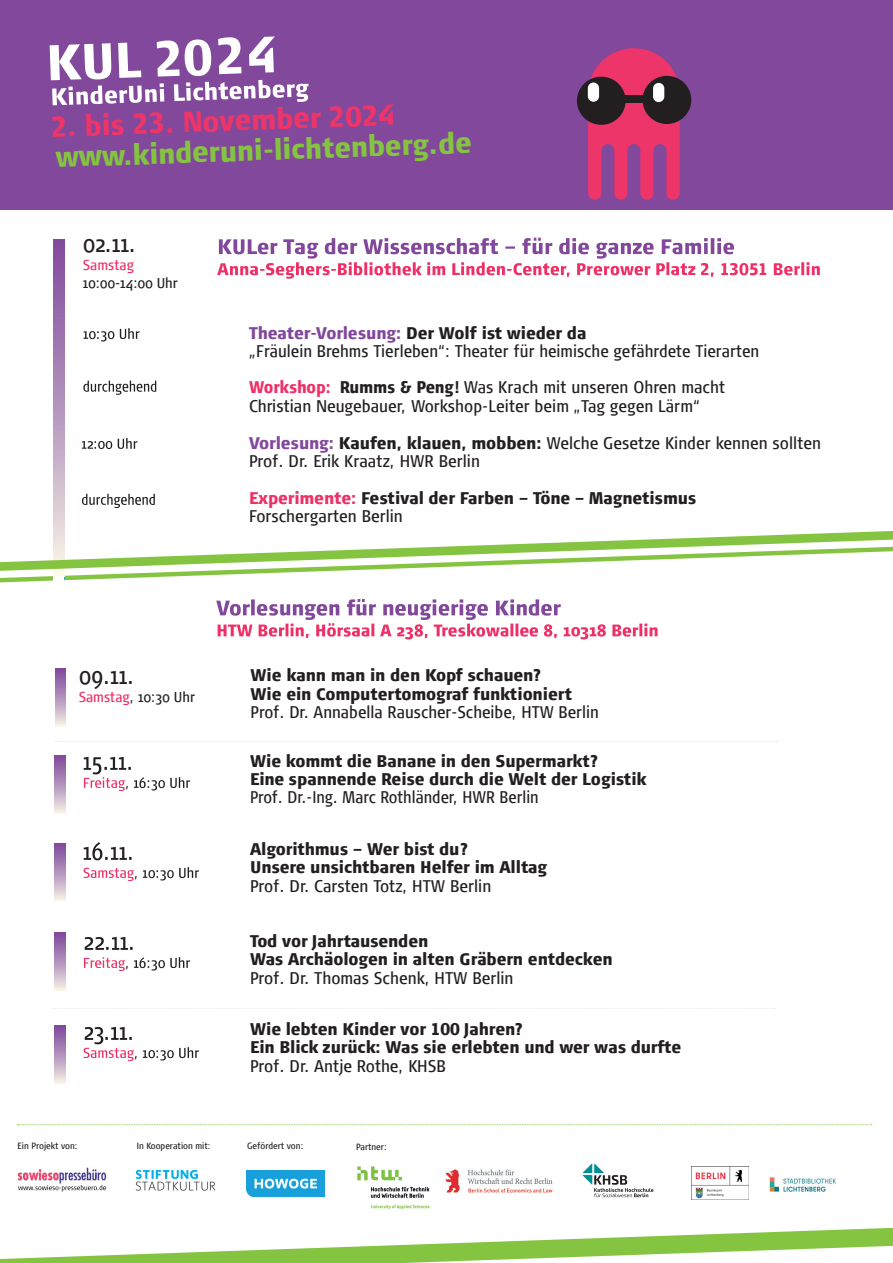
<style>
.page{position:relative;width:893px;height:1263px;background:#fff}
.page>*{position:absolute;margin:0;border:0;box-sizing:border-box;transform-origin:0 0}
.t1{font:900 28.5px "Signa Cond Column";color:#84c440}
.t2{font:900 28.5px "Signa Cond Column";color:#ed356a}
.t3{font:24px "Signa Cond";color:#231f20;scale:.95 1}
.t4{font:16.8px/36.8px "Signa Cond";color:#231f20}
.t5{font:900 16.8px/18.3px "Signa Cond Column";letter-spacing:-.01em;color:#231f20}
.t6{font:16.8px "Signa Cond";color:#231f20;scale:.95 1}
.t7{font:900 16.8px "Signa Cond Column";color:#82489b}
.t8{font:14.25px "Signa Cond";color:#231f20}
.t9{font:14.25px "Signa Cond";color:#ee3067}
.t10{font:9px "Signa Cond";color:#231f20}
.s1{color:#231f20}
.s2{font-weight:900;color:#ee3067}
.s3{font-weight:900}
.s4{font-family:"Signa Cond Column";font-weight:900;color:#82489b}
.s5{font-family:"Signa Cond Column";font-weight:900}
.s6{font-family:"Signa Cond";color:#ee3067}
.s7{color:#ee3067}
</style>
<div class="page">
<div style="left:0;top:0;width:893px;height:209px;background:#82489b"></div>
<svg style="left:17px;top:1124px;width:855px;height:1px"></svg>
<svg style="left:53px;top:1008px;width:722px;height:1px"></svg>
<svg style="left:0;top:1228px;width:893px;height:35px"></svg>
<svg style="left:216px;top:599px;width:441px;height:40px"></svg>
<svg style="left:217px;top:238px;width:603px;height:41px"></svg>
<svg style="left:54px;top:239px;width:10px;height:292px;background:#af8dba"></svg>
<svg style="left:84px;top:1027px;width:115px;height:34px"></svg>
<svg style="left:84px;top:957px;width:106px;height:14px"></svg>
<svg style="left:85px;top:937px;width:48px;height:13px"></svg>
<svg style="left:84px;top:867px;width:115px;height:14px"></svg>
<svg style="left:84px;top:842px;width:48px;height:18px"></svg>
<svg style="left:84px;top:757px;width:106px;height:34px"></svg>
<svg style="left:55px;top:741px;width:722px;height:1px"></svg>
<svg style="left:18px;top:1185px;width:88px;height:7px"></svg>
<img style="left:17px;top:1168px;width:89px;height:16px">
<img style="left:446px;top:1168px;width:106px;height:24px">
<img style="left:357px;top:1166px;width:73px;height:44px">
<img style="left:135px;top:1169px;width:81px;height:22px">
<img style="left:692px;top:1166px;width:56px;height:34px">
<img style="left:246px;top:1170px;width:79px;height:26px">
<svg style="left:588px;top:48px;width:92px;height:152px"></svg>
<div style="left:577px;top:77px;width:49px;height:48px;background:#231f20;border-radius:50%"></div>
<div style="left:642px;top:76px;width:49px;height:48px;background:#231f20;border-radius:50%"></div>
<div style="left:588px;top:83px;width:11px;height:19px;background:#fff;border-radius:6px"></div>
<div style="left:653px;top:83px;width:11px;height:19px;background:#fff;border-radius:6px"></div>
<div style="left:618px;top:95px;width:30px;height:8px;background:#231f20"></div>
<img style="left:769px;top:1177px;width:67px;height:15px">
<svg style="left:0;top:531px;width:893px;height:51px"></svg>
<svg style="left:55px;top:755px;width:10px;height:59px"></svg>
<svg style="left:55px;top:843px;width:10px;height:58px"></svg>
<svg style="left:55px;top:933px;width:10px;height:58px"></svg>
<svg style="left:55px;top:1026px;width:10px;height:58px"></svg>
<svg style="left:82px;top:494px;width:73px;height:14px"></svg>
<svg style="left:583px;top:1163px;width:70px;height:34px"></svg>
<svg style="left:55px;top:669px;width:10px;height:58px"></svg>
<svg style="left:83px;top:381px;width:73px;height:14px"></svg>
<svg style="left:84px;top:328px;width:56px;height:13px"></svg>
<svg style="left:82px;top:438px;width:55px;height:11px"></svg>
<svg style="left:50px;top:39px;width:259px;height:66px"></svg>
<h1 class="t2" style="left:50px;top:109px;width:346px;rotate:-2deg">2. bis 23. November 2024</h1>
<h1 class="t1" style="left:55px;top:139px;width:418px;rotate:-2deg">www.kinderuni-lichtenberg.de</h1>
<h2 class="t3" style="left:83px;top:230px;width:57px">02.11.</h2>
<p class="t9" style="left:83px;top:257px;width:53px">Samstag</p>
<p class="t8" style="left:83px;top:275px;width:97px">10:00-14:00 Uhr</p>
<p class="t7" style="left:249px;top:322px;width:339px">Theater-Vorlesung: <span class="s1">Der Wolf ist wieder da</span></p>
<p class="t4" style="left:249px;top:333px;width:512px">„Fräulein Brehms Tierleben“: Theater für heimische gefährdete Tierarten<br><span class="s2">Workshop:</span> <span class="s3">Rumms &amp; Peng!</span> Was Krach mit unseren Ohren macht</p>
<p class="t4" style="left:249px;top:388px;width:574px">Christian Neugebauer, Workshop-Leiter beim „Tag gegen Lärm“<br><span class="s4">Vorlesung:</span> <span class="s5">Kaufen, klauen, mobben:</span> Welche Gesetze Kinder kennen sollten</p>
<p class="t4" style="left:249px;top:443px;width:232px">Prof. Dr. Erik Kraatz, HWR Berlin</p>
<p class="t5" style="left:249px;top:488px;width:449px"><span class="s6">Experimente:</span> Festival der Farben – Töne – Magnetismus</p>
<p class="t4" style="left:249px;top:498px;width:155px">Forschergarten Berlin</p>
<h2 class="t3" style="left:79px;top:662px;width:60px">09.11.</h2>
<p class="t8" style="left:79px;top:689px;width:118px"><span class="s7">Samstag</span>, 10:30 Uhr</p>
<p class="t5" style="left:251px;top:666px;width:323px">Wie kann man in den Kopf schauen?<br>Wie ein Computertomograf funktioniert</p>
<p class="t4" style="left:251px;top:694px;width:350px">Prof. Dr. Annabella Rauscher-Scheibe, HTW Berlin</p>
<p class="t5" style="left:250px;top:751px;width:398px">Wie kommt die Banane in den Supermarkt?<br>Eine spannende Reise durch die Welt der Logistik</p>
<p class="t6" style="left:250px;top:788px;width:305px">Prof. Dr.-Ing. Marc Rothländer, HWR Berlin</p>
<p class="t5" style="left:250px;top:840px;width:298px">Algorithmus – Wer bist du?<br>Unsere unsichtbaren Helfer im Alltag</p>
<p class="t4" style="left:250px;top:868px;width:243px">Prof. Dr. Carsten Totz, HTW Berlin</p>
<p class="t5" style="left:250px;top:932px;width:364px">Tod vor Jahrtausenden<br>Was Archäologen in alten Gräbern entdecken</p>
<p class="t4" style="left:250px;top:959px;width:265px">Prof. Dr. Thomas Schenk, HTW Berlin</p>
<p class="t5" style="left:250px;top:1020px;width:433px">Wie lebten Kinder vor 100 Jahren?<br>Ein Blick zurück: Was sie erlebten und wer was durfte</p>
<p class="t4" style="left:250px;top:1048px;width:197px">Prof. Dr. Antje Rothe, KHSB</p>
<p class="t10" style="left:18px;top:1141px;width:61px">Ein Projekt von:</p>
<p class="t10" style="left:137px;top:1141px;width:75px">In Kooperation mit:</p>
<p class="t10" style="left:247px;top:1141px;width:58px">Gefördert von:</p>
<p class="t10" style="left:356px;top:1142px;width:32px">Partner:</p>
</div>
